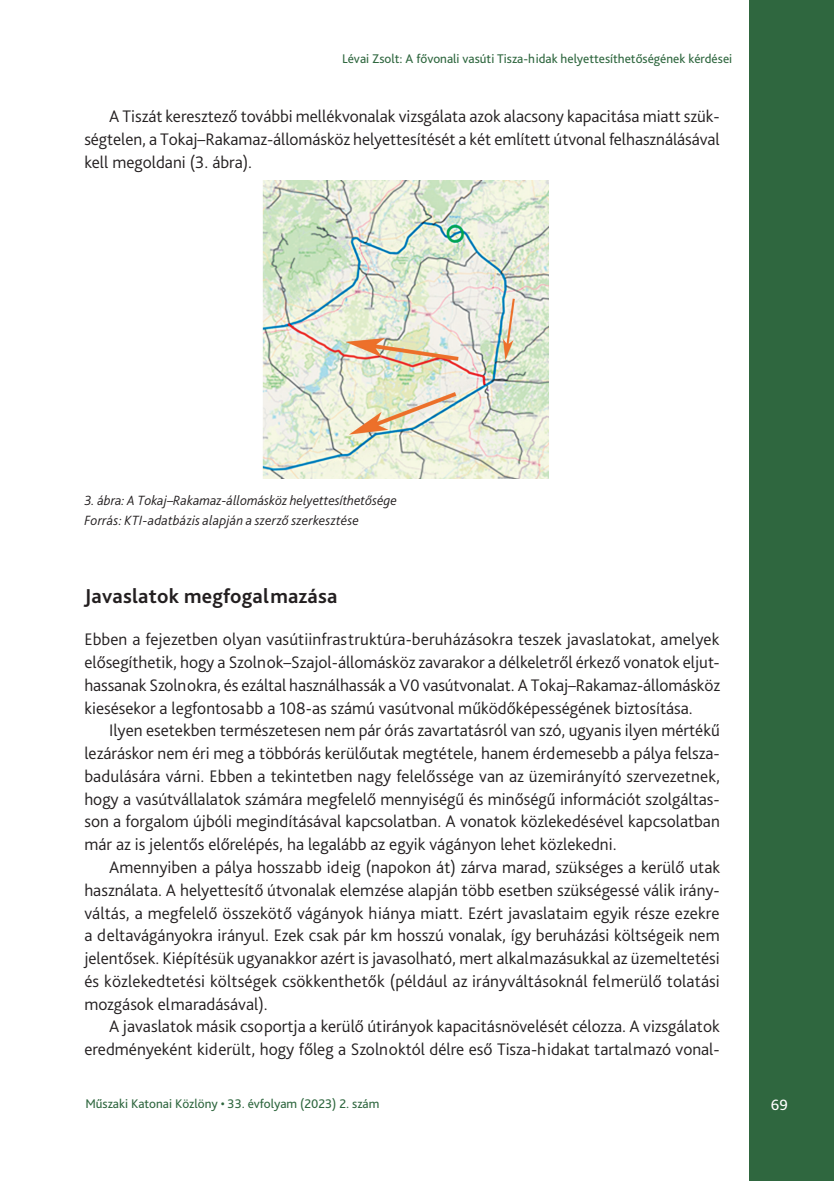
<style>
.page{position:relative;width:834px;height:1181px;background:#fff}
.page>*{position:absolute;margin:0;border:0;box-sizing:border-box;transform-origin:0 0}
.Címsor_1{font:700 21px "Bliss Pro";letter-spacing:.01em;color:#231f20}
.Szöveg{font:300 17.5px/22.8px "Bliss Pro";color:#231f20;text-align:justify}
.Szöveg_1st{font:300 17.5px/22.8px "Bliss Pro";color:#231f20;text-align:justify}
.t1{font:15.75px "Bliss Pro";color:#fff}
.Ábra_címe{font:italic 300 14px "Bliss Pro";color:#231f20}
.ábra_forrás{font:italic 300 14px "Bliss Pro";letter-spacing:.01em;color:#231f20}
.t2{font:13.12px "Bliss Pro";color:#2f673f}
</style>
<div class="page">
<div style="left:749px;top:0;width:84px;height:1181px;background:#2f673f"></div>
<img style="left:262px;top:181px;width:287px;height:298px">
<p class="t2" style="left:342px;top:50px;width:391px">Lévai Zsolt: A fővonali vasúti Tisza-hidak helyettesíthetőségének kérdései</p>
<p class="Szöveg" style="left:84px;top:104px;width:636px;text-indent:25px">A Tiszát keresztező további mellékvonalak vizsgálata azok alacsony kapacitása miatt szük&shy;ségtelen, a Tokaj–Rakamaz-állomásköz helyettesítését a két említett útvonal felhasználásával kell megoldani (3. ábra).</p>
<p class="Ábra_címe" style="left:84px;top:491px;width:314px">3. ábra: A Tokaj–Rakamaz-állomásköz helyettesíthetősége</p>
<p class="ábra_forrás" style="left:84px;top:511px;width:276px">Forrás: KTI-adatbázis alapján a szerző szerkesztése</p>
<p class="Címsor_1" style="left:84px;top:583px;width:254px">Javaslatok megfogalmazása</p>
<p class="Szöveg_1st" style="left:84px;top:628px;width:637px">Ebben a fejezetben olyan vasútiinfrastruktúra-beruházásokra teszek javaslatokat, amelyek elősegíthetik, hogy a Szolnok–Szajol-állomásköz zavarakor a délkeletről érkező vonatok eljut&shy;hassanak Szolnokra, és ezáltal használhassák a V0 vasútvonalat. A Tokaj–Rakamaz-állomásköz kiesésekor a legfontosabb a -108-as számú vasútvonal működőképességének biztosítása.</p>
<p class="Szöveg" style="left:84px;top:719px;width:637px;text-indent:25px">Ilyen esetekben természetesen nem pár órás zavartatásról van szó, ugyanis ilyen mértékű lezáráskor nem éri meg a többórás kerülőutak megtétele, hanem érdemesebb a pálya felsza&shy;badulására várni. Ebben a tekintetben nagy felelőssége van az üzemirányító szervezetnek, hogy a vasútvállalatok számára megfelelő mennyiségű és minőségű információt szolgáltas&shy;son a forgalom újbóli megindításával kapcsolatban. A vonatok közlekedésével kapcsolatban már az is jelentős előrelépés, ha legalább az egyik vágányon lehet közlekedni.</p>
<p class="Szöveg" style="left:84px;top:855px;width:637px;text-indent:25px">Amennyiben a pálya hosszabb ideig (napokon át) zárva marad, szükséges a kerülő utak használata. A helyettesítő útvonalak elemzése alapján több esetben szükségessé válik irány&shy;váltás, a megfelelő összekötő vágányok hiánya miatt. Ezért javaslataim egyik része ezekre a deltavágányokra irányul. Ezek csak pár km hosszú vonalak, így beruházási költségeik nem jelentősek. Kiépítésük ugyanakkor azért is javasolható, mert alkalmazásukkal az üzemeltetési és közlekedtetési költségek csökkenthetők (például az irányváltásoknál felmerülő tolatási mozgások elmaradásával).</p>
<p class="Szöveg" style="left:84px;top:1014px;width:636px;text-align:right">A javaslatok másik csoportja a kerülő útirányok kapacitásnövelését célozza. A vizsgálatok eredményeként kiderült, hogy főleg a Szolnoktól délre eső Tisza-hidakat tartalmazó vonal-</p>
<p class="t2" style="left:85px;top:1095px;width:295px">Műszaki Katonai Közlöny • 33. évfolyam (2023) 2. szám</p>
<p class="t1" style="left:770px;top:1095px;width:19px">69</p>
</div>
